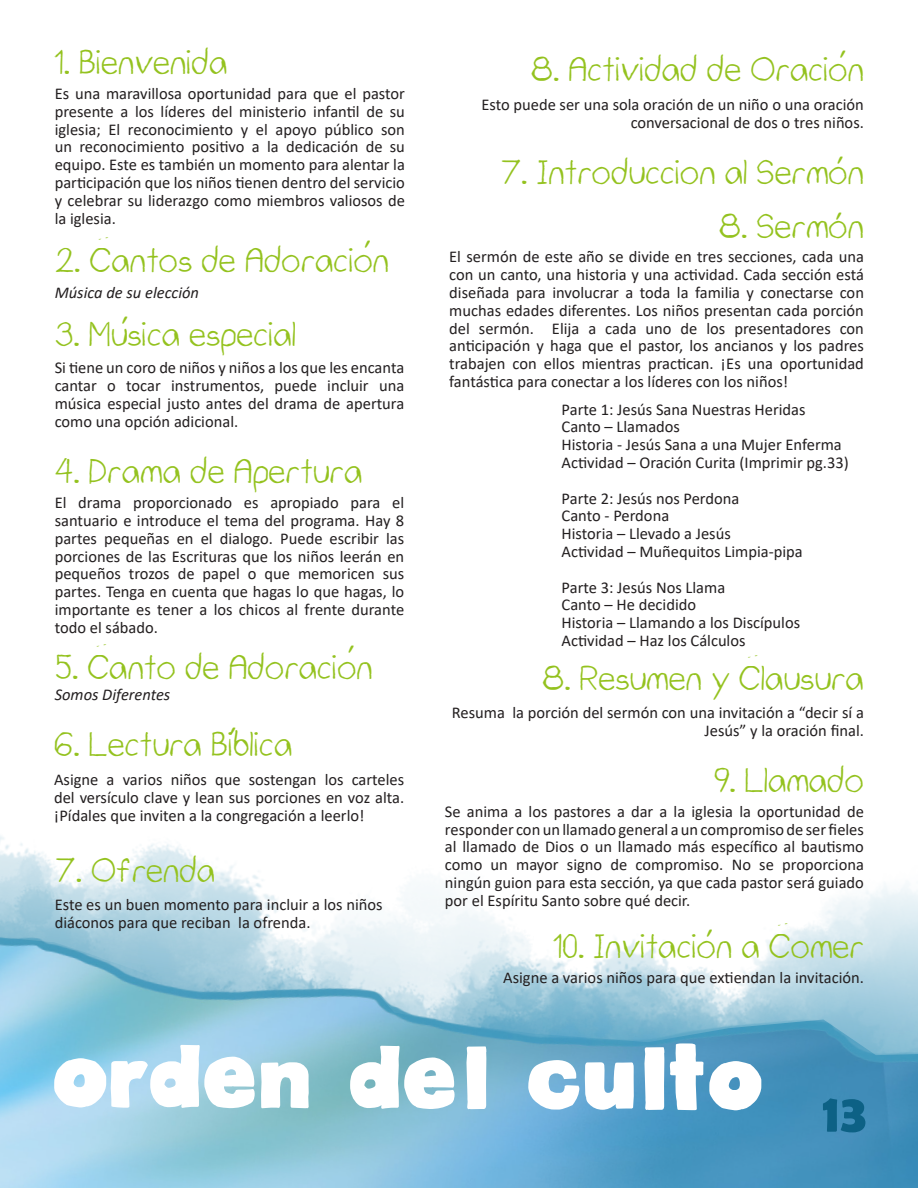
<style>
.page{position:relative;width:918px;height:1188px;background:#fff}
.page>*{position:absolute;margin:0;border:0;box-sizing:border-box;transform-origin:0 0}
.t1{font:57.9px "DJB Belly Button Innie Bold";color:#fff}
.t2{font:700 54px "Berlin Sans FB Demi";color:#0d6185}
.t3{font:41.1px "Children";color:#94c21f}
.t4{font:30px "Children";color:#94c21f}
.t5{font:16.5px/17.9px "Calibri";color:#231f20;text-align:justify}
.t6{font:italic 16.5px "Calibri";color:#231f20}
</style>
<div class="page">
<img style="left:0;top:1055px;width:918px;height:133px">
<svg style="left:0;top:836px;width:918px;height:219px"></svg>
<p class="t4" style="left:54px;top:39px;width:175px">1. Bienvenida</p>
<p class="t5" style="left:55px;top:84px;width:352px">Es una maravillosa oportunidad para que el pastor presente a los líderes del ministerio infantil de su iglesia; El reconocimiento y el apoyo público son un reconocimiento positivo a la dedicación de su equipo. Este es también un momento para alentar la participación que los niños tienen dentro del servicio y celebrar su liderazgo como miembros valiosos de la iglesia.</p>
<p class="t4" style="left:55px;top:238px;width:336px">2. Cantos de Adoracion</p>
<p class="t3" style="left:364px;top:200px;width:9px">,</p>
<p class="t6" style="left:55px;top:281px;width:146px">Música de su elección</p>
<p class="t3" style="left:121px;top:276px;width:9px">,</p>
<p class="t4" style="left:55px;top:311px;width:243px">3. Musica especial</p>
<p class="t5" style="left:55px;top:359px;width:351px">Si tiene un coro de niños y niños a los que les encanta cantar o tocar instrumentos, puede incluir una música especial justo antes del drama de apertura como una opción adicional.</p>
<p class="t4" style="left:55px;top:448px;width:309px">4. Drama de Apertura</p>
<p class="t5" style="left:55px;top:493px;width:351px">El drama proporcionado es apropiado para el santuario e introduce el tema del programa. Hay 8 partes pequeñas en el dialogo. Puede escribir las porciones de las Escrituras que los niños leerán en pequeños trozos de papel o que memoricen sus partes. Tenga en cuenta que hagas lo que hagas, lo importante es tener a los chicos al frente durante todo el sábado.</p>
<p class="t4" style="left:55px;top:644px;width:319px">5. Canto de Adoracion</p>
<p class="t3" style="left:347px;top:605px;width:9px">,</p>
<p class="t6" style="left:55px;top:683px;width:117px">Somos Diferentes</p>
<p class="t3" style="left:229px;top:686px;width:9px">,</p>
<p class="t4" style="left:54px;top:722px;width:240px">6. Lectura Biblica</p>
<p class="t5" style="left:54px;top:770px;width:352px">Asigne a varios niños que sostengan los carteles del versículo clave y lean sus porciones en voz alta. ¡Pídales que inviten a la congregación a leerlo!</p>
<p class="t4" style="left:55px;top:848px;width:162px">7. Ofrenda</p>
<p class="t5" style="left:55px;top:895px;width:329px">Este es un buen momento para incluir a los niños diáconos para que reciban la ofrenda.</p>
<p class="t3" style="left:839px;top:10px;width:9px">,</p>
<p class="t4" style="left:531px;top:46px;width:335px">8. Actividad de Oracion</p>
<p class="t5" style="left:481px;top:95px;width:384px;text-align:right">Esto puede ser una sola oración de un niño o una oración conversacional de dos o tres niños.</p>
<p class="t3" style="left:837px;top:115px;width:9px">,</p>
<p class="t4" style="left:500px;top:150px;width:365px">7. Introduccion al Sermon</p>
<p class="t3" style="left:835px;top:171px;width:9px">,</p>
<p class="t4" style="left:719px;top:204px;width:147px">8. Sermon</p>
<p class="t5" style="left:449px;top:247px;width:416px">El sermón de este año se divide en tres secciones, cada una con un canto, una historia y una actividad. Cada sección está diseñada para involucrar a toda la familia y conectarse con muchas edades diferentes. Los niños presentan cada porción del sermón. Elija a cada uno de los presentadores con anticipación y haga que el pastor, los ancianos y los padres trabajen con ellos mientras practican. ¡Es una oportunidad fantástica para conectar a los líderes con los niños!</p>
<p class="t5" style="left:562px;top:400px;width:246px">Parte 1: Jesús Sana Nuestras Heridas</p>
<p class="t5" style="left:562px;top:418px;width:120px">Canto – Llamados</p>
<p class="t5" style="left:562px;top:435px;width:282px">Historia - Jesús Sana a una Mujer Enferma</p>
<p class="t5" style="left:562px;top:453px;width:289px">Actividad – Oración Curita (Imprimir pg.33)</p>
<p class="t5" style="left:562px;top:489px;width:179px">Parte 2: Jesús nos Perdona</p>
<p class="t5" style="left:562px;top:507px;width:109px">Canto - Perdona</p>
<p class="t5" style="left:562px;top:524px;width:171px">Historia – Llevado a Jesús</p>
<p class="t5" style="left:562px;top:542px;width:243px">Actividad – Muñequitos Limpia-pipa</p>
<p class="t5" style="left:562px;top:578px;width:165px">Parte 3: Jesús Nos Llama</p>
<p class="t5" style="left:562px;top:596px;width:136px">Canto – He decidido</p>
<p class="t5" style="left:562px;top:613px;width:240px">Historia – Llamando a los Discípulos</p>
<p class="t5" style="left:562px;top:631px;width:185px">Actividad – Haz los Cálculos</p>
<p class="t4" style="left:542px;top:655px;width:323px">8. Resumen y Clausura</p>
<p class="t5" style="left:452px;top:703px;width:414px;text-align:right">Resuma la porción del sermón con una invitación a “decir sí a<br>Jesús” y la oración final.</p>
<p class="t4" style="left:713px;top:757px;width:152px">9. Llamado</p>
<p class="t5" style="left:445px;top:802px;width:421px">Se anima a los pastores a dar a la iglesia la oportunidad de responder con un llamado general a un compromiso de ser fieles al llamado de Dios o un llamado más específico al bautismo como un mayor signo de compromiso. No se proporciona ningún guion para esta sección, ya que cada pastor será guiado por el Espíritu Santo sobre qué decir.</p>
<p class="t4" style="left:553px;top:923px;width:313px">10. Invitacion a Comer</p>
<p class="t3" style="left:706px;top:888px;width:9px">,</p>
<p class="t5" style="left:503px;top:968px;width:362px">Asigne a varios niños para que extiendan la invitación.</p>
<p class="t1" style="left:54px;top:1035px;width:713px">ORDEN DEL CULTO</p>
<p class="t2" style="left:823px;top:1082px;width:45px">13</p>
</div>
